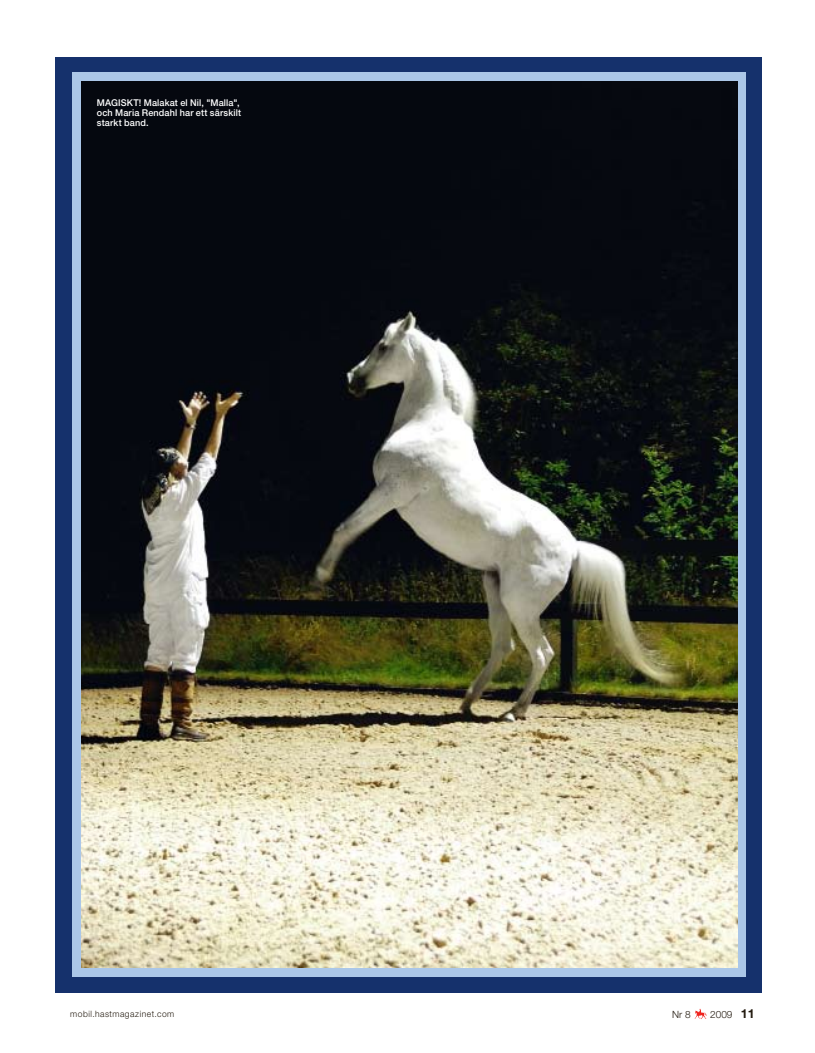
<style>
.page{position:relative;width:815px;height:1053px;background:#fff}
.page>*{position:absolute;margin:0;border:0;box-sizing:border-box;transform-origin:0 0}
.t1{font:300 10px "Helvetica Neue LT Std";color:#231a0f}
.t2{font:500 9.38px/10px "Helvetica Neue LT Std";letter-spacing:.015em;color:#fff}
.t3{font:300 8.75px "Helvetica Neue LT Std";letter-spacing:.06em;color:#231a0f}
.s1{font-weight:700;font-size:12.5px}
</style>
<div class="page">
<svg style="left:695px;top:1008px;width:12px;height:10px"></svg>
<div style="left:55px;top:57px;width:707px;height:935px;background:#15316c"></div>
<div style="left:73px;top:73px;width:673px;height:903px;background:#abc7e8"></div>
<img style="left:81px;top:81px;width:656px;height:886px">
<p class="t2" style="left:97px;top:97px;width:146px">MAGISKT! Malakat el Nil, "Malla", och Maria Rendahl har ett särskilt starkt band.</p>
<p class="t3" style="left:70px;top:1008px;width:106px">mobil.hastmagazinet.com</p>
<p class="t1" style="left:672px;top:1007px;width:20px">Nr 8</p>
<p class="t1" style="left:710px;top:1007px;width:46px">2009 <span class="s1">11</span></p>
</div>
